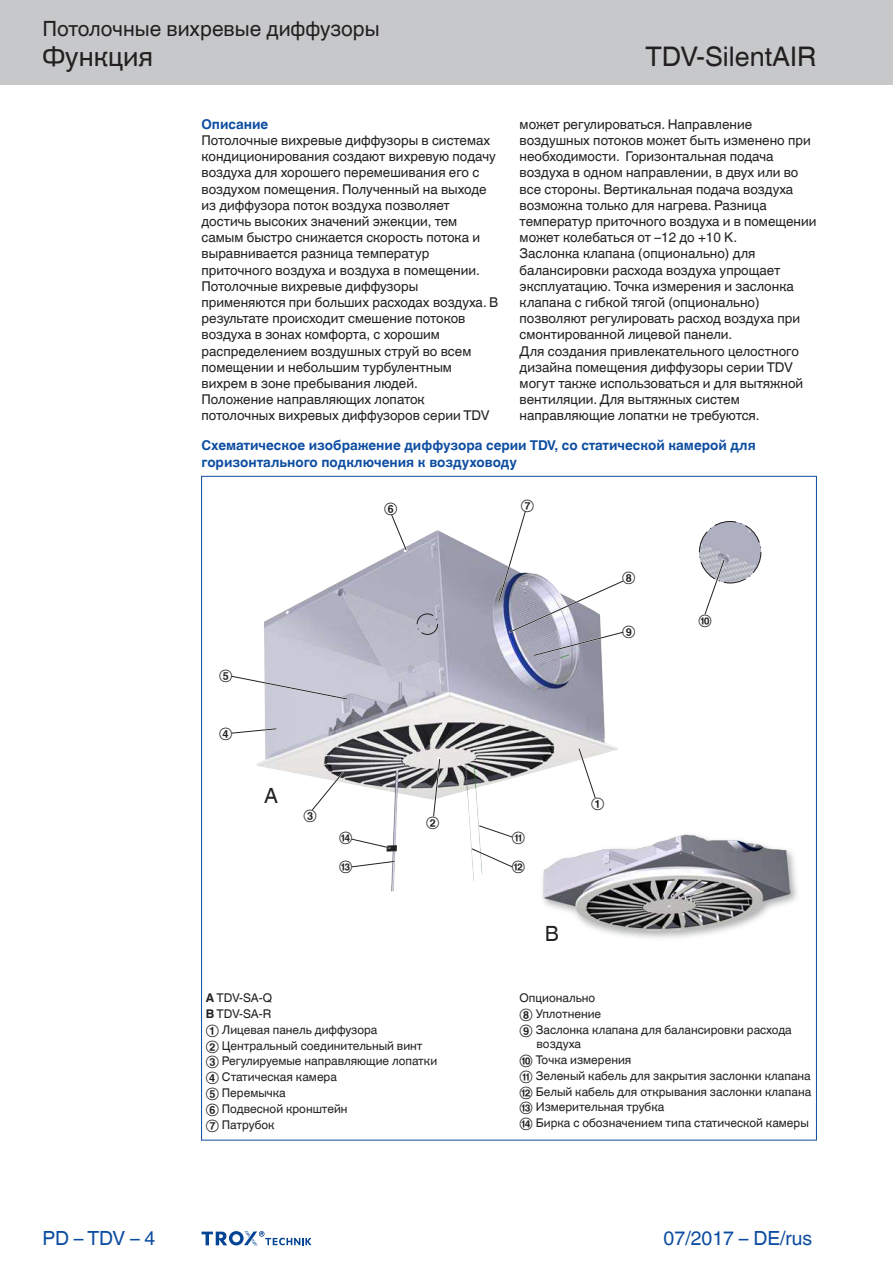
<style>
.page{position:relative;width:893px;height:1263px;background:#fff}
.page>*{position:absolute;margin:0;border:0;box-sizing:border-box;transform-origin:0 0}
.t1{font:27px "TROX Helvetica";color:#231f20}
.t2{font:21px "TROX Helvetica";color:#231f20}
.t3{font:19.5px "TROX Helvetica";color:#0d4da1}
.t4{font:13.5px/16.2px "TROX Helvetica";color:#231f20}
.t5{font:700 13.5px/16.2px "TROX Helvetica";color:#0d4da1}
.t6{font:12px/15.8px "TROX Helvetica";color:#231f20}
.s1{font-weight:700}
</style>
<div class="page">
<div style="left:0;top:0;width:893px;height:85px;background:#c7c8ca"></div>
<svg style="left:202px;top:1231px;width:110px;height:15px"></svg>
<img style="left:256px;top:530px;width:362px;height:362px">
<svg style="left:387px;top:845px;width:10px;height:6px"></svg>
<img style="left:534px;top:824px;width:263px;height:114px">
<img style="left:699px;top:521px;width:62px;height:62px;border-radius:31px">
<div style="left:417px;top:614px;width:21px;height:21px;border:1px dashed #231f20;border-radius:50%"></div>
<div style="left:699px;top:521px;width:62px;height:62px;border:1px dashed #231f20;border-radius:50%"></div>
<svg style="left:390px;top:514px;width:18px;height:38px"></svg>
<svg style="left:478px;top:824px;width:36px;height:15px"></svg>
<svg style="left:470px;top:847px;width:44px;height:22px"></svg>
<svg style="left:432px;top:758px;width:9px;height:60px"></svg>
<svg style="left:350px;top:860px;width:46px;height:8px"></svg>
<svg style="left:350px;top:837px;width:42px;height:13px"></svg>
<svg style="left:310px;top:770px;width:35px;height:42px"></svg>
<svg style="left:703px;top:558px;width:23px;height:57px"></svg>
<svg style="left:231px;top:727px;width:47px;height:8px"></svg>
<svg style="left:231px;top:674px;width:118px;height:27px"></svg>
<svg style="left:497px;top:511px;width:127px;height:146px"></svg>
<svg style="left:577px;top:747px;width:20px;height:53px"></svg>
<hr style="left:201px;top:476px;width:1px;height:664px;background:#0d4da1">
<hr style="left:816px;top:476px;width:1px;height:664px;background:#0d4da1">
<hr style="left:201px;top:476px;width:615px;height:1px;background:#0d4da1">
<hr style="left:201px;top:1140px;width:615px;height:1px;background:#0d4da1">
<h2 class="t2" style="left:43px;top:17px;width:339px">Потолочные вихревые диффузоры</h2>
<h1 class="t1" style="left:43px;top:41px;width:112px">Функция</h1>
<h1 class="t1" style="left:646px;top:41px;width:172px">TDV-SilentAIR</h1>
<p class="t5" style="left:202px;top:116px;width:68px">Описание</p>
<p class="t4" style="left:202px;top:132px;width:298px">Потолочные вихревые диффузоры в системах кондиционирования создают вихревую подачу воздуха для хорошего перемешивания его с воздухом помещения. Полученный на выходе из диффузора поток воздуха позволяет достичь высоких значений эжекции, тем самым быстро снижается скорость потока и выравнивается разница температур приточного воздуха и воздуха в помещении.<br>Потолочные вихревые диффузоры применяются при больших расходах воздуха. В результате происходит смешение потоков воздуха в зонах комфорта, с хорошим распределением воздушных струй во всем помещении и небольшим турбулентным вихрем в зоне пребывания людей.<br>Положение направляющих лопаток потолочных вихревых диффузоров серии TDV</p>
<p class="t4" style="left:520px;top:116px;width:298px">может регулироваться. Направление воздушных потоков может быть изменено при необходимости. Горизонтальная подача воздуха в одном направлении, в двух или во все стороны. Вертикальная подача воздуха возможна только для нагрева. Разница температур приточного воздуха и в помещении может колебаться от –12 до +10 K.<br>Заслонка клапана (опционально) для балансировки расхода воздуха упрощает эксплуатацию. Точка измерения и заслонка клапана с гибкой тягой (опционально) позволяют регулировать расход воздуха при смонтированной лицевой панели.<br>Для создания привлекательного целостного дизайна помещения диффузоры серии TDV могут также использоваться и для вытяжной вентиляции. Для вытяжных систем направляющие лопатки не требуются.</p>
<p class="t5" style="left:202px;top:438px;width:556px">Схематическое изображение диффузора серии TDV, со статической камерой для горизонтального подключения к воздуховоду</p>
<p class="t6" style="left:384px;top:500px;width:15px">⑥</p>
<p class="t6" style="left:521px;top:497px;width:15px">⑦</p>
<p class="t6" style="left:219px;top:667px;width:15px">⑤</p>
<p class="t6" style="left:219px;top:724px;width:15px">④</p>
<h2 class="t2" style="left:264px;top:783px;width:16px">A</h2>
<p class="t6" style="left:304px;top:807px;width:15px">③</p>
<p class="t6" style="left:339px;top:829px;width:15px">⑭</p>
<p class="t6" style="left:339px;top:858px;width:15px">⑬</p>
<p class="t6" style="left:426px;top:814px;width:15px">②</p>
<p class="t6" style="left:622px;top:569px;width:15px">⑧</p>
<p class="t6" style="left:622px;top:623px;width:15px">⑨</p>
<p class="t6" style="left:512px;top:829px;width:15px">⑪</p>
<p class="t6" style="left:512px;top:858px;width:15px">⑫</p>
<h2 class="t2" style="left:545px;top:921px;width:16px">B</h2>
<p class="t6" style="left:591px;top:795px;width:15px">①</p>
<p class="t6" style="left:698px;top:612px;width:15px">⑩</p>
<h3 class="t3" style="left:43px;top:1227px;width:114px">PD – TDV – 4</h3>
<p class="t6" style="left:206px;top:990px;width:233px"><span class="s1">A</span> TDV-SA-Q<br><span class="s1">B</span> TDV-SA-R<br>① Лицевая панель диффузора<br>② Центральный соединительный винт<br>③ Регулируемые направляющие лопатки<br>④ Статическая камера<br>⑤ Перемычка<br>⑥ Подвесной кронштейн<br>⑦ Патрубок</p>
<p class="t6" style="left:520px;top:990px;width:274px">Опционально<br>⑧ Уплотнение<br>⑨ Заслонка клапана для балансировки расхода</p>
<p class="t6" style="left:520px;top:1036px;width:293px;text-indent:17px">воздуха<br>⑩ Точка измерения<br>⑪ Зеленый кабель для закрытия заслонки клапана ⑫ Белый кабель для открывания заслонки клапана ⑬ Измерительная трубка<br>⑭ Бирка с обозначением типа статической камеры</p>
<h3 class="t3" style="left:664px;top:1227px;width:150px">07/2017 – DE/rus</h3>
</div>
